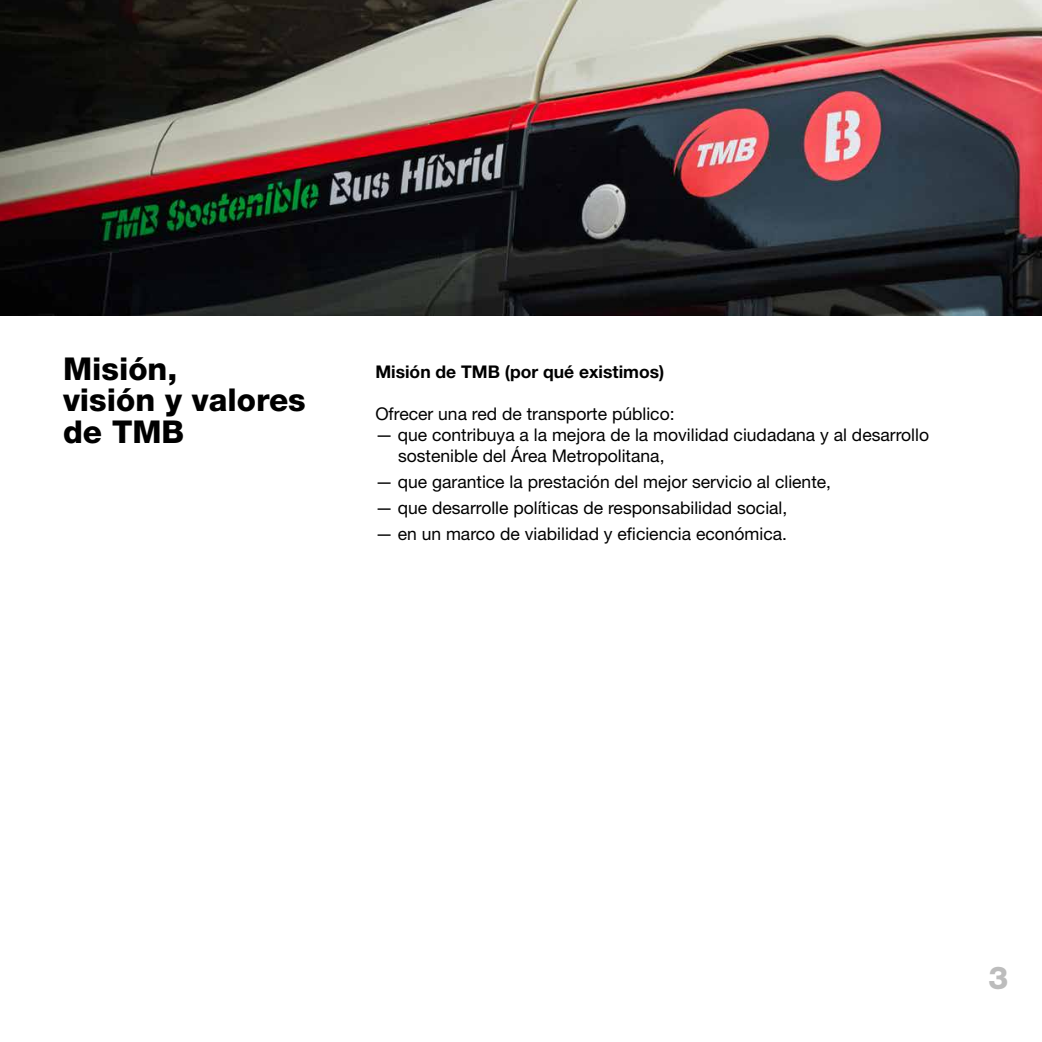
<style>
.page{position:relative;width:1042px;height:1042px;background:#fff}
.page>*{position:absolute;margin:0;border:0;box-sizing:border-box;transform-origin:0 0}
.t1{font:800 31.5px/31.5px "Helvetica Neue LT Std";color:#000}
.t2{font:800 31.5px "Helvetica Neue LT Std";color:#bcbcbc}
.t3{font:17.5px/21px "Helvetica Neue LT Std";color:#000}
.t4{font:700 17.5px "Helvetica Neue LT Std";color:#000}
</style>
<div class="page">
<img style="left:0;top:0;width:1042px;height:315px">
<h2 class="t1" style="left:63px;top:352px;width:244px">Misión,<br>visión y valores de TMB</h2>
<h3 class="t4" style="left:375px;top:361px;width:290px">Misión de TMB (por qué existimos)</h3>
<p class="t3" style="left:375px;top:403px;width:301px">Ofrecer una red de transporte público:</p>
<p class="t3" style="left:398px;top:424px;width:532px;text-indent:-23px">— que contribuya a la mejora de la movilidad ciudadana y al desarrollo sostenible del Área Metropolitana,</p>
<p class="t3" style="left:375px;top:471px;width:457px">— que garantice la prestación del mejor servicio al cliente,</p>
<p class="t3" style="left:375px;top:497px;width:413px">— que desarrolle políticas de responsabilidad social,</p>
<p class="t3" style="left:375px;top:523px;width:413px">— en un marco de viabilidad y eficiencia económica.</p>
<h1 class="t2" style="left:988px;top:959px;width:21px">3</h1>
</div>
